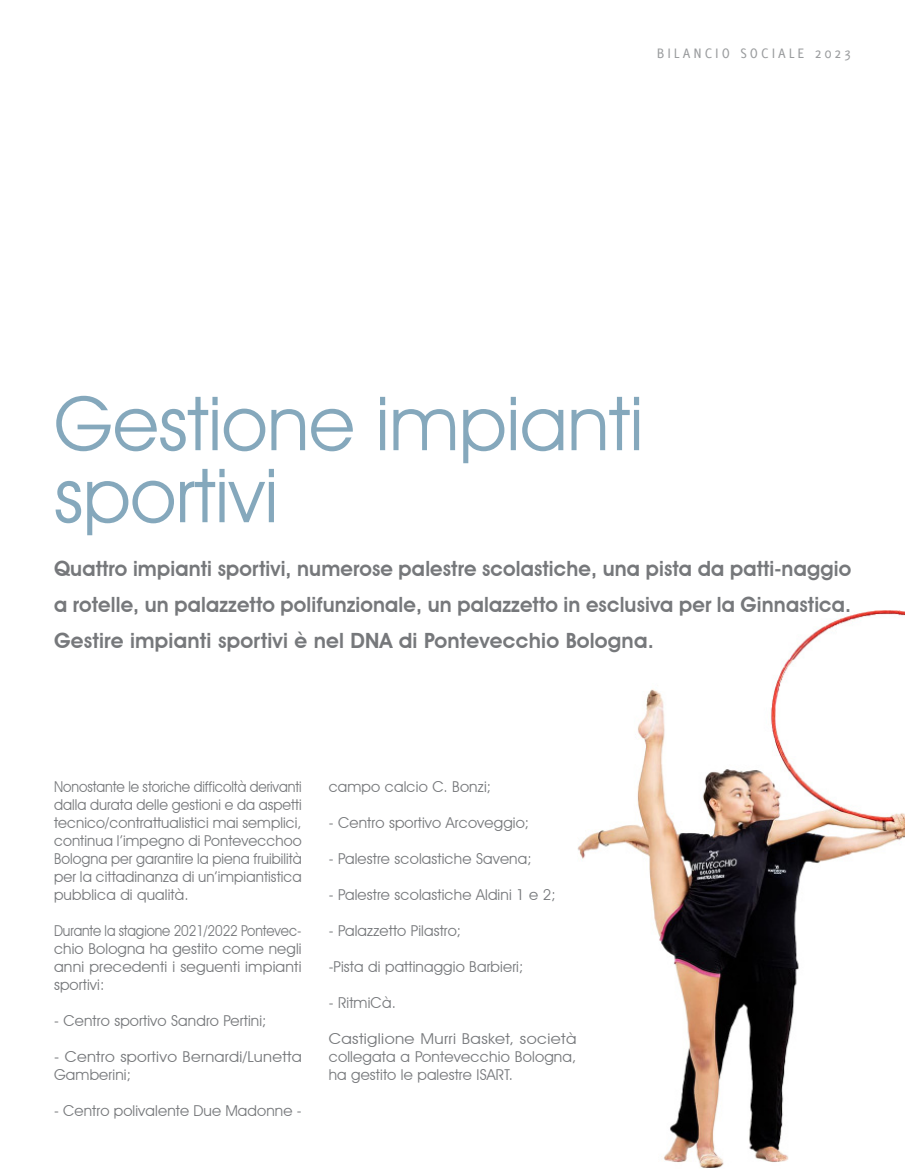
<style>
.page{position:relative;width:905px;height:1175px;background:#fff}
.page>*{position:absolute;margin:0;border:0;box-sizing:border-box;transform-origin:0 0}
.t1{font:75px/72px "Avant Garde IT Cby BT";color:#6793ac}
.Intro{font:600 21px/36px "Avant Garde IT Cby BT";letter-spacing:.01em;color:#76787b;text-align:justify}
.t2{font:15px/18px "Avant Garde IT Cby BT";letter-spacing:.01em;color:#76787b;text-align:justify;scale:.92 1}
.t3{font:15px "Avant Garde IT Cby BT";letter-spacing:.01em;color:#76787b}
.t4{font:15px/18px "Avant Garde IT Cby BT";letter-spacing:.01em;color:#76787b;text-align:justify;scale:.9 1}
.t5{font:15px/18px "Avant Garde IT Cby BT";letter-spacing:.01em;color:#76787b;text-align:justify;scale:1.1 1}
.t6{font:15px/18px "Avant Garde IT Cby BT";letter-spacing:.01em;color:#76787b;scale:1.07 1}
.t7{font:15px "Delicious";letter-spacing:.2em;color:#9a9c9e}
</style>
<div class="page">
<img style="left:577px;top:610px;width:327px;height:558px">
<p class="t7" style="left:657px;top:45px;width:195px">BILANCIO SOCIALE 2023</p>
<h1 class="t1" style="left:54px;top:387px;width:590px">Gestione impianti sportivi</h1>
<p class="Intro" style="left:54px;top:550px;width:798px">Quattro impianti sportivi, numerose palestre scolastiche, una pista da patti-naggio a rotelle, un palazzetto polifunzionale, un palazzetto in esclusiva per la Ginnastica.<br>Gestire impianti sportivi è nel DNA di Pontevecchio Bologna.</p>
<p class="t2" style="left:54px;top:778px;width:271px">Nonostante le storiche difficoltà derivanti dalla durata delle gestioni e da aspetti tecnico/contrattualistici mai semplici, continua l’impegno di Pontevecchoo Bologna per garantire la piena fruibilità per la cittadinanza di un’impiantistica pubblica di qualità.</p>
<p class="t4" style="left:54px;top:922px;width:277px">Durante la stagione 2021/2022 Pontevec&shy;chio Bologna ha gestito come negli anni precedenti i seguenti impianti sportivi:</p>
<p class="t3" style="left:54px;top:1012px;width:214px">- Centro sportivo Sandro Pertini;</p>
<p class="t6" style="left:54px;top:1048px;width:233px">- Centro sportivo Bernardi/Lunetta<br>Gamberini;</p>
<p class="t3" style="left:54px;top:1102px;width:249px">- Centro polivalente Due Madonne -</p>
<p class="t3" style="left:328px;top:778px;width:164px">campo calcio C. Bonzi;</p>
<p class="t3" style="left:328px;top:814px;width:202px">- Centro sportivo Arcoveggio;</p>
<p class="t3" style="left:328px;top:850px;width:204px">- Palestre scolastiche Savena;</p>
<p class="t3" style="left:328px;top:886px;width:229px">- Palestre scolastiche Aldini 1 e 2;</p>
<p class="t3" style="left:328px;top:922px;width:134px">- Palazzetto Pilastro;</p>
<p class="t3" style="left:328px;top:958px;width:196px">-Pista di pattinaggio Barbieri;</p>
<p class="t3" style="left:328px;top:994px;width:69px">- RitmiCà.</p>
<p class="t5" style="left:328px;top:1030px;width:227px">Castiglione Murri Basket, società collegata a Pontevecchio Bologna, ha gestito le palestre ISART.</p>
</div>
